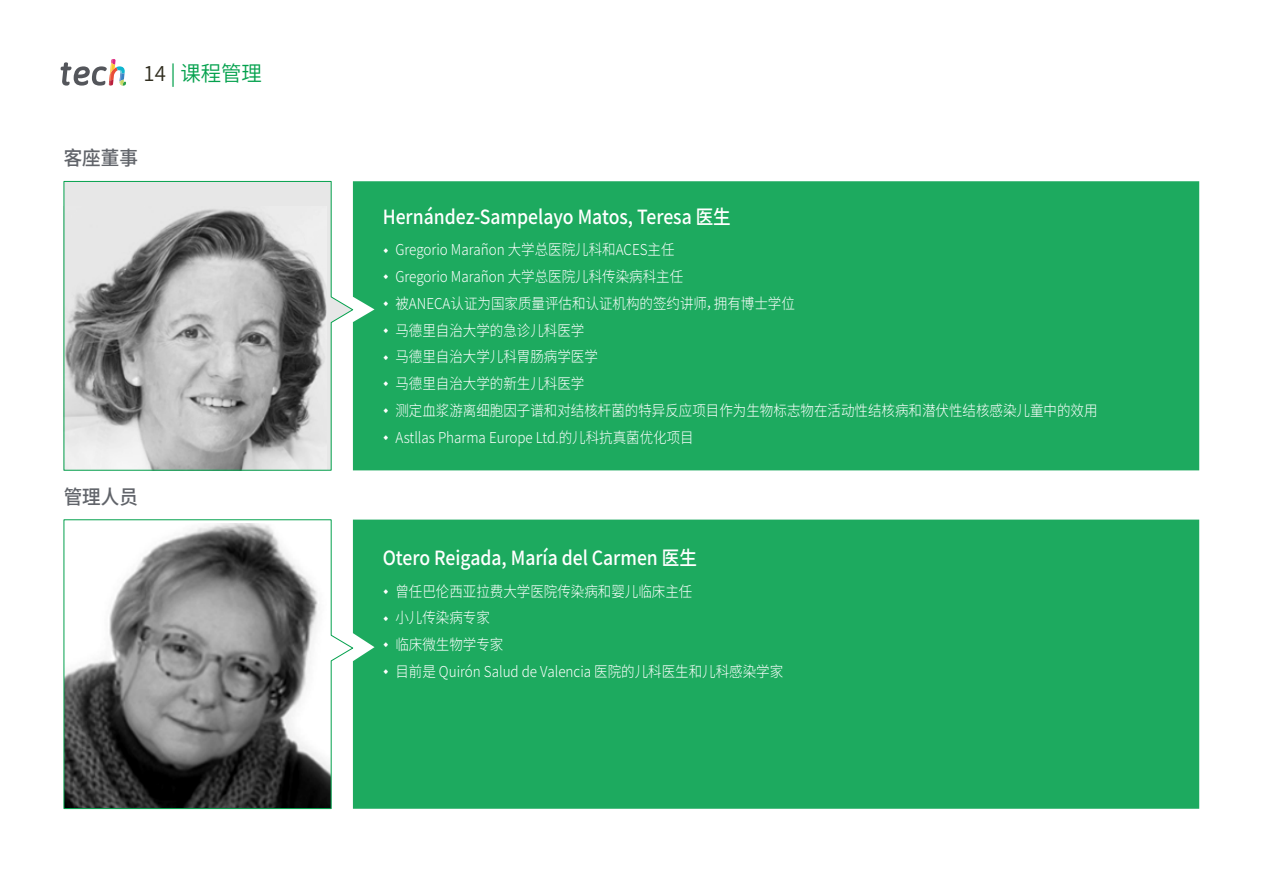
<style>
.page{position:relative;width:1263px;height:893px;background:#fff}
.page>*{position:absolute;margin:0;border:0;box-sizing:border-box;transform-origin:0 0}
.t1{font:21px "Source Han Sans CN";color:#04a14d}
.t2{font:500 19.5px "Source Han Sans CN";color:#fff;scale:.9 1}
.t3{font:500 19.5px "Source Han Sans CN";color:#61646a;scale:.95 1}
.t4{font:300 15px/26.7px "Source Han Sans CN";color:#fff;scale:.9 1}
.s1{color:#312e20}
</style>
<div class="page">
<svg style="left:61px;top:59px;width:65px;height:27px"></svg>
<div style="left:353px;top:181px;width:846px;height:289px;background:#1daa5f"></div>
<div style="left:353px;top:520px;width:846px;height:289px;background:#1daa5f"></div>
<svg style="left:64px;top:181px;width:289px;height:290px;background:#b0b2b1"></svg>
<svg style="left:64px;top:519px;width:289px;height:290px"></svg>
<svg style="left:384px;top:248px;width:4px;height:5px"></svg>
<svg style="left:384px;top:274px;width:4px;height:5px"></svg>
<svg style="left:384px;top:301px;width:4px;height:5px"></svg>
<svg style="left:384px;top:328px;width:4px;height:5px"></svg>
<svg style="left:384px;top:355px;width:4px;height:5px"></svg>
<svg style="left:384px;top:381px;width:4px;height:5px"></svg>
<svg style="left:384px;top:408px;width:4px;height:5px"></svg>
<svg style="left:384px;top:435px;width:4px;height:5px"></svg>
<svg style="left:384px;top:589px;width:4px;height:5px"></svg>
<svg style="left:384px;top:616px;width:4px;height:5px"></svg>
<svg style="left:384px;top:642px;width:4px;height:5px"></svg>
<svg style="left:384px;top:669px;width:4px;height:5px"></svg>
<h1 class="t1" style="left:144px;top:61px;width:120px"><span class="s1">14</span> | 课程管理</h1>
<h2 class="t3" style="left:64px;top:147px;width:80px">客座董事</h2>
<h2 class="t3" style="left:64px;top:485px;width:80px">管理人员</h2>
<h2 class="t2" style="left:383px;top:205px;width:388px">Hernández-Sampelayo Matos, Teresa 医生</h2>
<p class="t4" style="left:395px;top:237px;width:782px">Gregorio Marañon 大学总医院儿科和ACES主任<br>Gregorio Marañon 大学总医院儿科传染病科主任<br>被ANECA认证为国家质量评估和认证机构的签约讲师，拥有博士学位<br>马德里自治大学的急诊儿科医学<br>马德里自治大学儿科胃肠病学医学<br>马德里自治大学的新生儿科医学<br>测定血浆游离细胞因子谱和对结核杆菌的特异反应项目作为生物标志物在活动性结核病和潜伏性结核感染儿童中的效用<br>Astllas Pharma Europe Ltd.的儿科抗真菌优化项目</p>
<h2 class="t2" style="left:383px;top:547px;width:351px">Otero Reigada, María del Carmen 医生</h2>
<p class="t4" style="left:395px;top:578px;width:432px">曾任巴伦西亚拉费大学医院传染病和婴儿临床主任<br>小儿传染病专家<br>临床微生物学专家<br>目前是 Quirón Salud de Valencia 医院的儿科医生和儿科感染学家</p>
</div>
